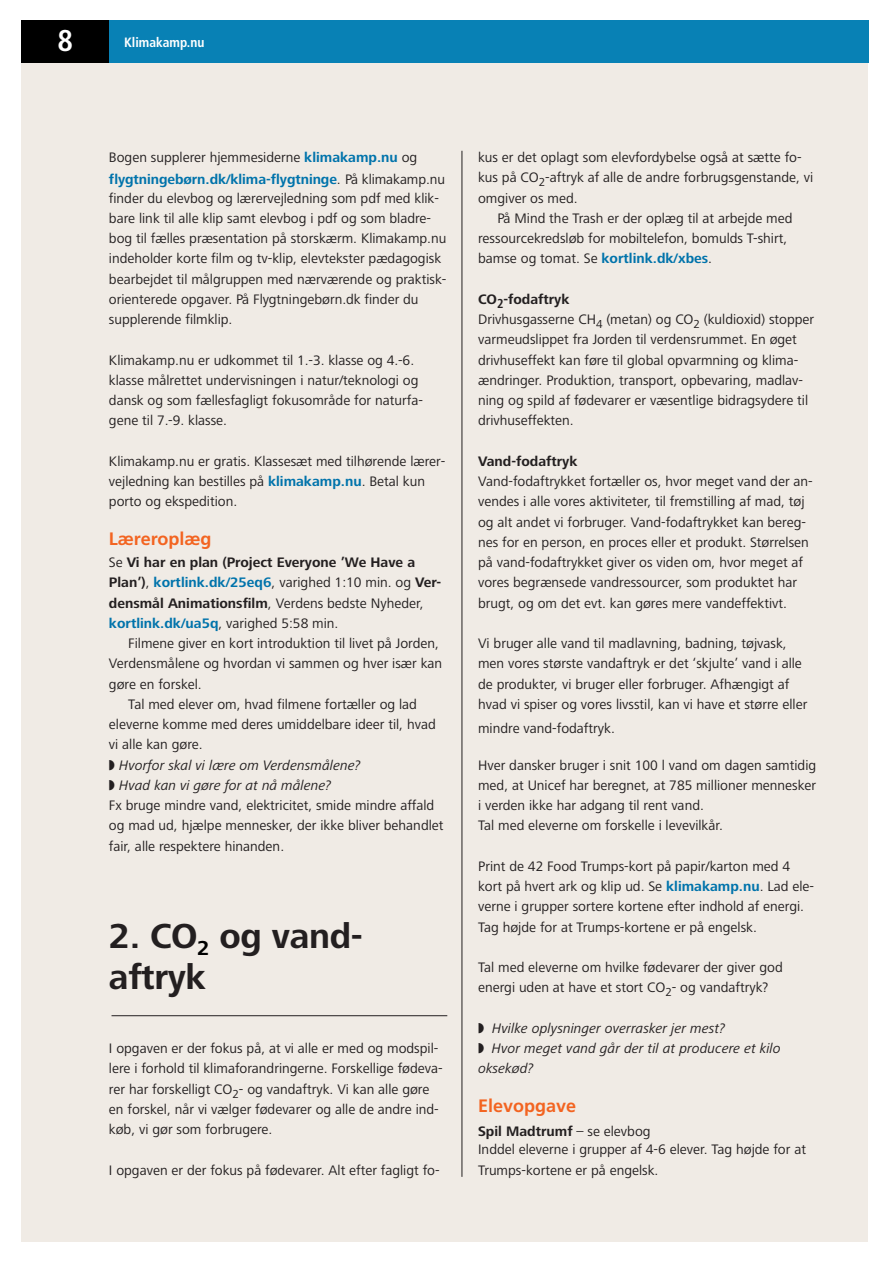
<style>
.page{position:relative;width:893px;height:1264px;background:#fff}
.page>*{position:absolute;margin:0;border:0;box-sizing:border-box;transform-origin:0 0}
.t1{font:700 36px/40.5px "Frutiger Next LT";letter-spacing:-.01em;color:#231f20}
.t2{font:700 condensed 30px "Frutiger LT Std";color:#fff}
.t3{font:700 18px "Frutiger LT Std";color:#f36421}
.t4{font:14.25px/20.2px "Frutiger Next LT";color:#231f20}
.t5{font:700 14.25px/20.2px "Frutiger Next LT";color:#231f20}
.t6{font:italic 14.25px/20.2px "Frutiger Next LT";color:#231f20}
.t7{font:700 14.25px/22px "Frutiger Next LT";letter-spacing:-.005em;color:#0073ab}
.t8{font:700 condensed 13.5px "Frutiger LT Std";color:#fff}
.s1{font-weight:400;color:#231f20}
.s2{font-weight:700;color:#0073ab}
.s3{font-weight:400}
.s4{color:#0073ab}
.s5{font-weight:700}
</style>
<div class="page">
<div style="left:21px;top:54px;width:847px;height:1188px;background:#f0ebe5"></div>
<div style="left:21px;top:20px;width:847px;height:42px;background:#0881b5"></div>
<div style="left:21px;top:20px;width:88px;height:42px;background:#000"></div>
<hr style="left:462px;top:151px;width:1px;height:1026px;background:#231f20">
<hr style="left:112px;top:1015px;width:335px;height:1px;background:#231f20">
<h2 class="t2" style="left:57px;top:23px;width:17px">8</h2>
<p class="t8" style="left:124px;top:34px;width:82px">Klimakamp.nu</p>
<p class="t7" style="left:109px;top:146px;width:338px"><span class="s1">Bogen supplerer hjemmesiderne</span> klimakamp.nu <span class="s1">og </span>flygtningebørn.dk/klima-flygtninge<span class="s1">. På klimakamp.nu</span></p>
<p class="t4" style="left:109px;top:188px;width:339px">finder du elevbog og lærervejledning som pdf med klik&shy;bare link til alle klip samt elevbog i pdf og som bladre&shy;bog til fælles præsentation på storskærm. Klimakamp.nu indeholder korte film og tv-klip, elevtekster pædagogisk bearbejdet til målgruppen med nærværende og praktisk&shy;orienterede opgaver. På Flygtningebørn.dk finder du supplerende filmklip.</p>
<p class="t4" style="left:109px;top:350px;width:315px">Klimakamp.nu er udkommet til 1.-3. klasse og 4.-6. klasse målrettet undervisningen i natur/teknologi og dansk og som fællesfagligt fokusområde for naturfa&shy;gene til 7.-9. klasse.</p>
<p class="t4" style="left:109px;top:451px;width:338px">Klimakamp.nu er gratis. Klassesæt med tilhørende lærer&shy;vejledning kan bestilles på <span class="s2">klimakamp.nu</span>. Betal kun porto og ekspedition.</p>
<p class="t3" style="left:109px;top:532px;width:104px">Læreroplæg</p>
<p class="t5" style="left:109px;top:552px;width:334px"><span class="s3">Se</span> Vi har en plan (Project Everyone ’We Have a Plan’)<span class="s3">,</span> <span class="s4">kortlink.dk/25eq6</span><span class="s3">, varighed 1:10 min. og</span> Ver&shy;densmål Animationsfilm<span class="s3">, Verdens bedste Nyheder, </span><span class="s4">kortlink.dk/ua5q</span><span class="s3">, varighed 5:58 min.</span></p>
<p class="t4" style="left:128px;top:633px;width:312px">Filmene giver en kort introduktion til livet på Jorden,</p>
<p class="t4" style="left:109px;top:653px;width:335px">Verdensmålene og hvordan vi sammen og hver især kan</p>
<p class="t4" style="left:109px;top:674px;width:94px">gøre en forskel.</p>
<p class="t4" style="left:128px;top:694px;width:290px">Tal med elever om, hvad filmene fortæller og lad</p>
<p class="t4" style="left:109px;top:714px;width:328px">eleverne komme med deres umiddelbare ideer til, hvad</p>
<p class="t4" style="left:109px;top:734px;width:95px">vi alle kan gøre.</p>
<p class="t6" style="left:109px;top:755px;width:253px">◗ Hvorfor skal vi lære om Verdensmålene?</p>
<p class="t6" style="left:109px;top:775px;width:224px">◗ Hvad kan vi gøre for at nå målene?</p>
<p class="t4" style="left:109px;top:795px;width:327px">Fx bruge mindre vand, elektricitet, smide mindre affald</p>
<p class="t4" style="left:109px;top:815px;width:336px">og mad ud, hjælpe mennesker, der ikke bliver behandlet</p>
<p class="t4" style="left:109px;top:836px;width:177px">fair, alle respektere hinanden.</p>
<h1 class="t1" style="left:109px;top:916px;width:255px">2. CO<sub>2</sub> og vand&shy;aftryk</h1>
<p class="t4" style="left:109px;top:1038px;width:335px">I opgaven er der fokus på, at vi alle er med og modspil&shy;lere i forhold til klimaforandringerne. Forskellige fødeva&shy;rer har forskelligt CO<sub>2</sub>- og vandaftryk. Vi kan alle gøre en forskel, når vi vælger fødevarer og alle de andre ind&shy;køb, vi gør som forbrugere.</p>
<p class="t4" style="left:109px;top:1160px;width:332px">I opgaven er der fokus på fødevarer. Alt efter fagligt fo-</p>
<p class="t4" style="left:478px;top:147px;width:337px">kus er det oplagt som elevfordybelse også at sætte fo&shy;kus på CO<sub>2</sub>-aftryk af alle de andre forbrugsgenstande, vi omgiver os med.</p>
<p class="t4" style="left:478px;top:208px;width:316px;text-indent:19px">På Mind the Trash er der oplæg til at arbejde med ressourcekredsløb for mobiltelefon, bomulds T-shirt, bamse og tomat. Se <span class="s2">kortlink.dk/xbes</span>.</p>
<p class="t4" style="left:478px;top:289px;width:338px"><span class="s5">CO</span><sub>2</sub><span class="s5">-fodaftryk<br></span>Drivhusgasserne CH<sub>4</sub> (metan) og CO<sub>2</sub> (kuldioxid) stopper varmeudslippet fra Jorden til verdensrummet. En øget drivhuseffekt kan føre til global opvarmning og klima&shy;ændringer. Produktion, transport, opbevaring, madlav&shy;ning og spild af fødevarer er væsentlige bidragsydere til drivhuseffekten.</p>
<p class="t5" style="left:478px;top:451px;width:101px">Vand-fodaftryk</p>
<p class="t4" style="left:478px;top:471px;width:336px">Vand-fodaftrykket fortæller os, hvor meget vand der an&shy;vendes i alle vores aktiviteter, til fremstilling af mad, tøj og alt andet vi forbruger. Vand-fodaftrykket kan bereg&shy;nes for en person, en proces eller et produkt. Størrelsen på vand-fodaftrykket giver os viden om, hvor meget af vores begrænsede vandressourcer, som produktet har brugt, og om det evt. kan gøres mere vandeffektivt.</p>
<p class="t4" style="left:478px;top:633px;width:331px">Vi bruger alle vand til madlavning, badning, tøjvask, men vores største vandaftryk er det ‘skjulte’ vand i alle de produkter, vi bruger eller forbruger. Afhængigt af hvad vi spiser og vores livsstil, kan vi have et større eller</p>
<p class="t4" style="left:478px;top:718px;width:138px">mindre vand-fodaftryk.</p>
<p class="t4" style="left:478px;top:755px;width:340px">Hver dansker bruger i snit 100 l vand om dagen samtidig med, at Unicef har beregnet, at 785 millioner mennesker i verden ikke har adgang til rent vand.<br>Tal med eleverne om forskelle i levevilkår.</p>
<p class="t4" style="left:478px;top:856px;width:338px">Print de 42 Food Trumps-kort på papir/karton med 4 kort på hvert ark og klip ud. Se <span class="s2">klimakamp.nu</span>. Lad ele&shy;verne i grupper sortere kortene efter indhold af energi.<br>Tag højde for at Trumps-kortene er på engelsk.</p>
<p class="t4" style="left:478px;top:957px;width:306px">Tal med eleverne om hvilke fødevarer der giver god energi uden at have et stort CO<sub>2</sub>- og vandaftryk?</p>
<p class="t6" style="left:478px;top:1018px;width:304px">◗ Hvilke oplysninger overrasker jer mest?<br>◗ Hvor meget vand går der til at producere et kilo oksekød?</p>
<p class="t3" style="left:478px;top:1098px;width:100px">Elevopgave</p>
<p class="t4" style="left:478px;top:1122px;width:329px;line-height:18.5px"><span class="s5">Spil Madtrumf</span> – se elevbog<br>Inddel eleverne i grupper af 4-6 elever. Tag højde for at</p>
<p class="t4" style="left:478px;top:1160px;width:182px">Trumps-kortene er på engelsk.</p>
</div>
